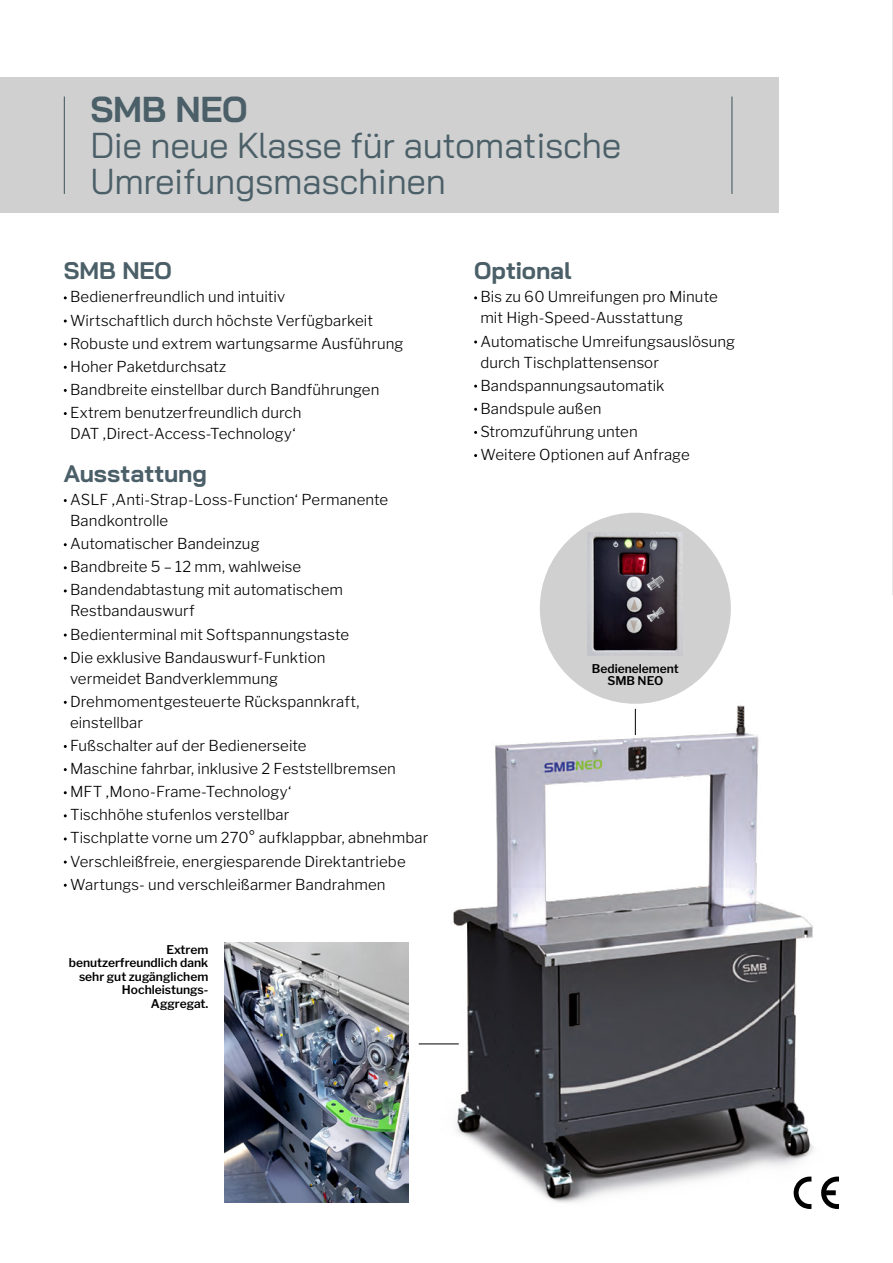
<style>
.page{position:relative;width:893px;height:1263px;background:#fff}
.page>*{position:absolute;margin:0;border:0;box-sizing:border-box;transform-origin:0 0}
.t1{font:36px/36px "Bai Jamjuree";letter-spacing:-.01em;color:#4b5f68}
.t2{font:700 36px "Bai Jamjuree";letter-spacing:-.01em;color:#4b5f68}
.t3{font:700 24px "Bai Jamjuree";letter-spacing:-.005em;color:#4b5f68}
.t4{font:300 15px/23.1px "Libre Franklin";letter-spacing:.005em;color:#000}
.t5{font:600 12px/13.5px "Libre Franklin";color:#000;text-align:center}
</style>
<div class="page">
<svg style="left:892px;top:0;width:1px;height:595px"></svg>
<img style="left:418px;top:690px;width:396px;height:519px">
<div style="left:0;top:77px;width:778px;height:136px;background:#d0d0d0"></div>
<hr style="left:64px;top:97px;width:1px;height:97px;background:#4b5f68">
<hr style="left:731px;top:97px;width:1px;height:97px;background:#4b5f68">
<svg style="left:635px;top:709px;width:1px;height:26px"></svg>
<hr style="left:419px;top:1043px;width:40px;height:1px;background:#000">
<div style="left:540px;top:513px;width:191px;height:191px;background:#d0d0d0;border-radius:50%"></div>
<img style="left:588px;top:532px;width:94px;height:124px">
<img style="left:225px;top:942px;width:183px;height:260px">
<svg style="left:821px;top:1176px;width:18px;height:33px"></svg>
<svg style="left:794px;top:1176px;width:17px;height:33px"></svg>
<h1 class="t2" style="left:90px;top:89px;width:159px">SMB NEO</h1>
<h1 class="t1" style="left:90px;top:127px;width:532px">Die neue Klasse für automatische<br>Umreifungsmaschinen</h1>
<h2 class="t3" style="left:64px;top:257px;width:110px">SMB NEO</h2>
<p class="t4" style="left:70px;top:284px;width:335px">Bedienerfreundlich und intuitiv<br>Wirtschaftlich durch höchste Verfügbarkeit Robuste und extrem wartungsarme Ausführung Hoher Paketdurchsatz<br>Bandbreite einstellbar durch Bandführungen Extrem benutzerfreundlich durch</p>
<p class="t4" style="left:70px;top:421px;width:227px">DAT ‚Direct-Access-Technology‘</p>
<h2 class="t3" style="left:64px;top:460px;width:145px">Ausstattung</h2>
<p class="t4" style="left:70px;top:488px;width:320px;line-height:21px">ASLF ‚Anti-Strap-Loss-Function‘ Permanente<br>Bandkontrolle</p>
<p class="t4" style="left:70px;top:531px;width:275px">Automatischer Bandeinzug<br>Bandbreite 5 – 12 mm, wahlweise<br>Bandendabtastung mit automatischem</p>
<p class="t4" style="left:70px;top:598px;width:281px">Restbandauswurf<br>Bedienterminal mit Softspannungstaste<br>Die exklusive Bandauswurf-Funktion</p>
<p class="t4" style="left:70px;top:665px;width:291px">vermeidet Bandverklemmung<br>Drehmomentgesteuerte Rückspannkraft,</p>
<p class="t4" style="left:70px;top:709px;width:360px">einstellbar<br>Fußschalter auf der Bedienerseite<br>Maschine fahrbar, inklusive 2 Feststellbremsen MFT ‚Mono-Frame-Technology‘<br>Tischhöhe stufenlos verstellbar<br>Tischplatte vorne um 270° aufklappbar, abnehmbar Verschleißfreie, energiesparende Direktantriebe Wartungs- und verschleißarmer Bandrahmen</p>
<p class="t5" style="left:69px;top:942px;width:141px;text-align:right">Extrem benutzerfreundlich dank sehr gut zugänglichem<br>Hochleistungs-<br>Aggregat.</p>
<h2 class="t3" style="left:474px;top:257px;width:99px">Optional</h2>
<p class="t4" style="left:480px;top:285px;width:239px;line-height:21px">Bis zu 60 Umreifungen pro Minute mit High-Speed-Ausstattung</p>
<p class="t4" style="left:480px;top:329px;width:256px;line-height:21px">Automatische Umreifungsauslösung durch Tischplattensensor</p>
<p class="t4" style="left:480px;top:372px;width:211px">Bandspannungsautomatik<br>Bandspule außen<br>Stromzuführung unten<br>Weitere Optionen auf Anfrage</p>
<p class="t5" style="left:592px;top:661px;width:89px;line-height:12px">Bedienelement<br>SMB NEO</p>
</div>
